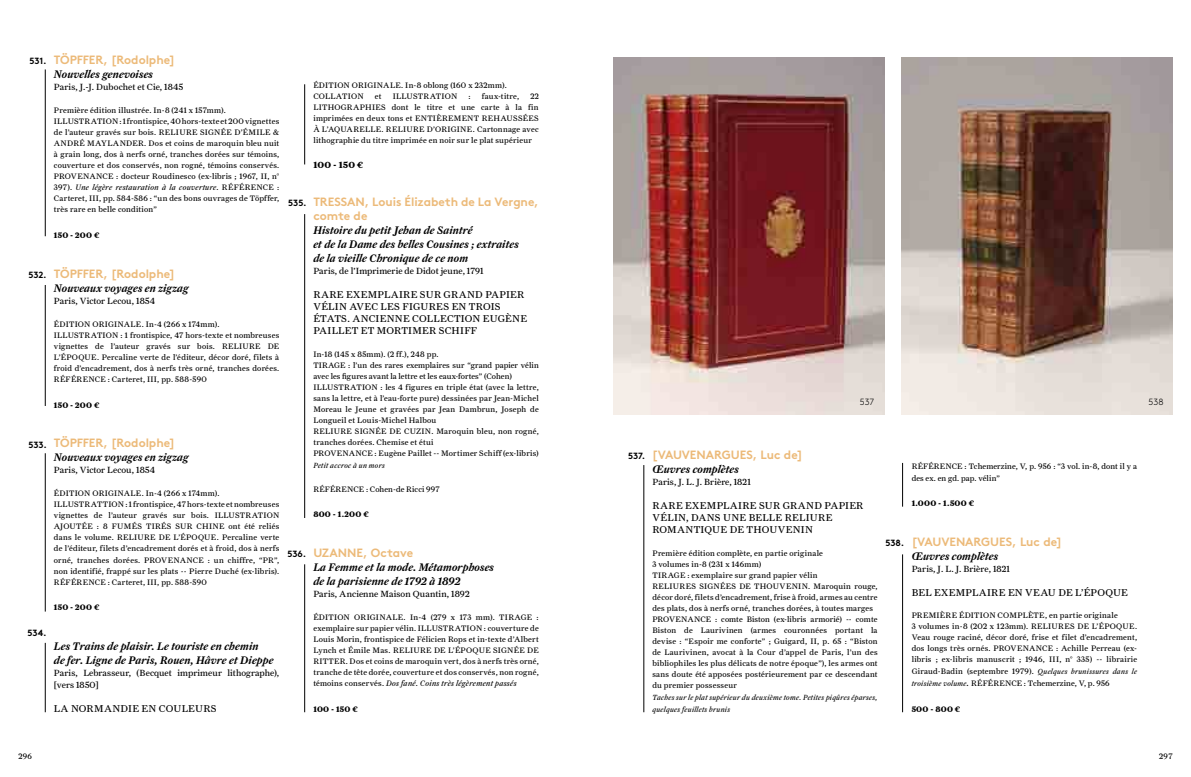
<style>
.page{position:relative;width:1191px;height:777px;background:#fff}
.page>*{position:absolute;margin:0;border:0;box-sizing:border-box;transform-origin:0 0}
.t1{font:700 12px/14px "Brown Pro";letter-spacing:-.005em;color:#ecba79}
.t2{font:11px/14px "Farnham Text Semi Ital LF";letter-spacing:.005em;color:#000}
.t3{font:10px/12px "Farnham Text Regular LF";letter-spacing:.03em;color:#000}
.t4{font:9px/12px "Farnham Text Regular LF";letter-spacing:.01em;color:#000}
.t5{font:700 9px "Brown Pro";letter-spacing:-.01em;color:#000}
.t6{font:9px "Farnham Text Bold LF";letter-spacing:.02em;color:#000}
.t7{font:300 9px "Brown Pro";color:#000}
.t8{font:8px/11px "Farnham Text Regular LF";letter-spacing:.03em;color:#000}
.t9{font:italic 8px "Farnham Text";letter-spacing:.03em;color:#000}
.t10{font:8px "Farnham Text Bold LF";letter-spacing:.03em;color:#000}
.t11{font:italic 7.5px/12px "Farnham Text";letter-spacing:.03em;color:#000}
.s1{font-family:"Farnham Text Regular LF";font-style:normal}
.s2{font-family:"Farnham Text";font-style:italic;font-size:7.5px}
.s3{font-family:"Farnham Text";font-style:italic;font-size:9px}
</style>
<div class="page">
<img style="left:614px;top:58px;width:270px;height:357px">
<img style="left:901px;top:58px;width:271px;height:357px">
<hr style="left:643px;top:465px;width:1px;height:247px;background:#000">
<hr style="left:902px;top:554px;width:1px;height:158px;background:#000">
<hr style="left:902px;top:463px;width:1px;height:43px;background:#000">
<hr style="left:45px;top:643px;width:1px;height:69px;background:#000">
<hr style="left:45px;top:453px;width:1px;height:158px;background:#000">
<hr style="left:45px;top:285px;width:1px;height:121px;background:#000">
<hr style="left:45px;top:69px;width:1px;height:167px;background:#000">
<hr style="left:304px;top:564px;width:1px;height:148px;background:#000">
<hr style="left:304px;top:214px;width:1px;height:304px;background:#000">
<hr style="left:304px;top:84px;width:1px;height:80px;background:#000">
<h1 class="t1" style="left:54px;top:51px;width:123px">TÖPFFER, [Rodolphe]</h1>
<h2 class="t2" style="left:54px;top:67px;width:101px">Nouvelles genevoises</h2>
<p class="t4" style="left:54px;top:81px;width:131px">Paris, J.-J. Dubochet et Cie, 1845</p>
<p class="t8" style="left:54px;top:105px;width:227px">Première édition illustrée. In-8 (241 x 157mm).<br>ILLUSTRATION: 1 frontispice, 40 hors-texte et 200 vignettes de l’auteur gravés sur bois. RELIURE SIGNÉE D’ÉMILE &amp; ANDRÉ MAYLANDER. Dos et coins de maroquin bleu nuit à grain long, dos à nerfs orné, tranches dorées sur témoins, couverture et dos conservés, non rogné, témoins conservés.<br>PROVENANCE : docteur Roudinesco (ex-libris ; 1967, II, n°</p>
<p class="t9" style="left:54px;top:182px;width:227px"><span class="s1">397).</span> Une légère restauration à la couverture<span class="s1">. RÉFÉRENCE :</span></p>
<p class="t8" style="left:54px;top:193px;width:227px">Carteret, III, pp. 584-586 : “un des bons ouvrages de Töpffer, très rare en belle condition”</p>
<p class="t10" style="left:54px;top:230px;width:47px">150 - 200 €</p>
<h1 class="t1" style="left:54px;top:265px;width:123px">TÖPFFER, [Rodolphe]</h1>
<h2 class="t2" style="left:54px;top:281px;width:136px">Nouveaux voyages en zigzag</h2>
<p class="t4" style="left:54px;top:294px;width:103px">Paris, Victor Lecou, 1854</p>
<p class="t8" style="left:54px;top:318px;width:227px">ÉDITION ORIGINALE. In-4 (266 x 174mm).<br>ILLUSTRATION : 1 frontispice, 47 hors-texte et nombreuses vignettes de l’auteur gravés sur bois. RELIURE DE L’ÉPOQUE. Percaline verte de l’éditeur, décor doré, filets à froid d’encadrement, dos à nerfs très orné, tranches dorées.<br>RÉFÉRENCE : Carteret, III, pp. 588-590</p>
<p class="t10" style="left:54px;top:400px;width:47px">150 - 200 €</p>
<h1 class="t1" style="left:54px;top:435px;width:123px">TÖPFFER, [Rodolphe]</h1>
<h2 class="t2" style="left:54px;top:450px;width:136px">Nouveaux voyages en zigzag</h2>
<p class="t4" style="left:54px;top:464px;width:103px">Paris, Victor Lecou, 1854</p>
<p class="t8" style="left:54px;top:488px;width:227px">ÉDITION ORIGINALE. In-4 (266 x 174mm).<br>ILLUSTRATTION : 1 frontispice, 47 hors-texte et nombreuses vignettes de l’auteur gravés sur bois. ILLUSTRATION AJOUTÉE : 8 FUMÉS TIRÉS SUR CHINE ont été reliés dans le volume. RELIURE DE L’ÉPOQUE. Percaline verte de l’éditeur, filets d’encadrement dorés et à froid, dos à nerfs orné, tranches dorées. PROVENANCE : un chiffre, “PR”, non identifié, frappé sur les plats -- Pierre Duché (ex-libris).<br>RÉFÉRENCE : Carteret, III, pp. 588-590</p>
<p class="t10" style="left:54px;top:602px;width:47px">150 - 200 €</p>
<h2 class="t2" style="left:54px;top:639px;width:221px">Les Trains de plaisir. Le touriste en chemin<br>de fer. Ligne de Paris, Rouen, Hâvre et Dieppe</h2>
<p class="t4" style="left:54px;top:667px;width:227px">Paris, Lebrasseur, (Becquet imprimeur lithographe), [vers 1850]</p>
<p class="t3" style="left:54px;top:702px;width:164px">LA NORMANDIE EN COULEURS</p>
<p class="t5" style="left:30px;top:54px;width:18px">531.</p>
<p class="t5" style="left:28px;top:267px;width:20px">532.</p>
<p class="t5" style="left:28px;top:437px;width:20px">533.</p>
<p class="t5" style="left:28px;top:625px;width:21px">534.</p>
<p class="t8" style="left:313px;top:80px;width:195px">ÉDITION ORIGINALE. In-8 oblong (160 x 232mm).<br>COLLATION</p>
<p class="t8" style="left:375px;top:91px;width:8px">et</p>
<p class="t8" style="left:393px;top:91px;width:66px">ILLUSTRATION</p>
<p class="t8" style="left:468px;top:91px;width:4px">:</p>
<p class="t8" style="left:482px;top:91px;width:39px">faux-titre,</p>
<p class="t8" style="left:313px;top:91px;width:227px;text-align:justify;text-indent:217px">22<br>LITHOGRAPHIES dont le titre et une carte à la fin imprimées en deux tons et ENTIÈREMENT REHAUSSÉES À L’AQUARELLE. RELIURE D’ORIGINE. Cartonnage avec lithographie du titre imprimée en noir sur le plat supérieur</p>
<p class="t6" style="left:313px;top:159px;width:51px">100 - 150 €</p>
<h1 class="t1" style="left:313px;top:193px;width:227px">TRESSAN, Louis Élizabeth de La Vergne, comte de</h1>
<h2 class="t2" style="left:313px;top:223px;width:207px">Histoire du petit Jehan de Saintré<br>et de la Dame des belles Cousines ; extraites de la vieille Chronique de ce nom</h2>
<p class="t4" style="left:313px;top:264px;width:172px">Paris, de l’Imprimerie de Didot jeune, 1791</p>
<p class="t3" style="left:313px;top:288px;width:215px">RARE EXEMPLAIRE SUR GRAND PAPIER<br>VÉLIN AVEC LES FIGURES EN TROIS<br>ÉTATS. ANCIENNE COLLECTION EUGÈNE<br>PAILLET ET MORTIMER SCHIFF</p>
<p class="t8" style="left:313px;top:348px;width:227px">In-18 (145 x 85mm). (2 ff.), 248 pp.<br>TIRAGE : l’un des rares exemplaires sur “grand papier vélin avec les figures avant la lettre et les eaux-fortes” (Cohen)<br>ILLUSTRATION : les 4 figures en triple état (avec la lettre, sans la lettre, et à l’eau-forte pure) dessinées par Jean-Michel Moreau le Jeune et gravées par Jean Dambrun, Joseph de Longueil et Louis-Michel Halbou<br>RELIURE SIGNÉE DE CUZIN. Maroquin bleu, non rogné, tranches dorées. Chemise et étui<br>PROVENANCE : Eugène Paillet -- Mortimer Schiff (ex-libris)</p>
<p class="t11" style="left:313px;top:459px;width:73px">Petit accroc à un mors</p>
<p class="t8" style="left:313px;top:483px;width:128px">RÉFÉRENCE : Cohen-de Ricci 997</p>
<p class="t10" style="left:313px;top:510px;width:57px">800 - 1.200 €</p>
<h1 class="t1" style="left:313px;top:545px;width:101px">UZANNE, Octave</h1>
<h2 class="t2" style="left:313px;top:560px;width:182px">La Femme et la mode. Métamorphoses de la parisienne de 1792 à 1892</h2>
<p class="t4" style="left:313px;top:588px;width:158px">Paris, Ancienne Maison Quantin, 1892</p>
<p class="t8" style="left:313px;top:612px;width:227px;text-align:justify">ÉDITION ORIGINALE. In-4 (279 x 173 mm). TIRAGE : exemplaire sur papier vélin. ILLUSTRATION : couverture de Louis Morin, frontispice de Félicien Rops et in-texte d’Albert Lynch et Émile Mas. RELIURE DE L’ÉPOQUE SIGNÉE DE RITTER. Dos et coins de maroquin vert, dos à nerfs très orné, tranche de tête dorée, couverture et dos conservés, non rogné,</p>
<p class="t9" style="left:313px;top:679px;width:205px"><span class="s1">témoins conservés.</span> Dos fané. Coins très légèrement passés</p>
<p class="t10" style="left:313px;top:704px;width:46px">100 - 150 €</p>
<p class="t5" style="left:288px;top:195px;width:20px">535.</p>
<p class="t5" style="left:287px;top:547px;width:20px">536.</p>
<p class="t7" style="left:859px;top:395px;width:16px">537</p>
<p class="t7" style="left:1148px;top:395px;width:17px">538</p>
<h1 class="t1" style="left:652px;top:447px;width:152px">[VAUVENARGUES, Luc de]</h1>
<h2 class="t2" style="left:652px;top:462px;width:88px">Œuvres complètes</h2>
<p class="t4" style="left:652px;top:476px;width:100px">Paris, J. L. J. Brière, 1821</p>
<p class="t3" style="left:652px;top:499px;width:212px">RARE EXEMPLAIRE SUR GRAND PAPIER<br>VÉLIN, DANS UNE BELLE RELIURE<br>ROMANTIQUE DE THOUVENIN</p>
<p class="t8" style="left:652px;top:548px;width:227px">Première édition complète, en partie originale<br>3 volumes in-8 (231 x 146mm)<br>TIRAGE : exemplaire sur grand papier vélin<br>RELIURES SIGNÉES DE THOUVENIN. Maroquin rouge, décor doré, filets d’encadrement, frise à froid, armes au centre des plats, dos à nerfs orné, tranches dorées, à toutes marges PROVENANCE : comte Biston (ex-libris armorié) -- comte Biston de Laurivinen (armes couronnées portant la devise : “Espoir me conforte” ; Guigard, II, p. 65 : “Biston de Laurivinen, avocat à la Cour d’appel de Paris, l’un des bibliophiles les plus délicats de notre époque”), les armes ont sans doute été apposées postérieurement par ce descendant du premier possesseur</p>
<p class="t11" style="left:652px;top:691px;width:227px">Taches sur le plat supérieur du deuxième tome. Petites piqûres éparses, quelques feuillets brunis</p>
<p class="t5" style="left:628px;top:448px;width:19px">537.</p>
<p class="t5" style="left:885px;top:536px;width:20px">538.</p>
<p class="t8" style="left:911px;top:460px;width:227px;line-height:12px">RÉFÉRENCE : Tchemerzine, V, p. 956 : “3 vol. in-8, dont il y a des ex. en gd. pap. vélin”</p>
<p class="t10" style="left:911px;top:499px;width:64px">1.000 - 1.500 €</p>
<h1 class="t1" style="left:911px;top:534px;width:152px">[VAUVENARGUES, Luc de]</h1>
<h2 class="t2" style="left:911px;top:549px;width:88px">Œuvres complètes</h2>
<p class="t4" style="left:911px;top:563px;width:100px">Paris, J. L. J. Brière, 1821</p>
<p class="t3" style="left:911px;top:587px;width:218px">BEL EXEMPLAIRE EN VEAU DE L’ÉPOQUE</p>
<p class="t8" style="left:911px;top:610px;width:227px">PREMIÈRE ÉDITION COMPLÈTE, en partie originale<br>3 volumes in-8 (202 x 123mm). RELIURES DE L’ÉPOQUE.<br>Veau rouge raciné, décor doré, frise et filet d’encadrement, dos longs très ornés. PROVENANCE : Achille Perreau (ex&shy;libris ; ex-libris manuscrit ; 1946, III, n° 335) -- librairie</p>
<p class="t8" style="left:911px;top:665px;width:227px;line-height:12px">Giraud-Badin (septembre 1979). <span class="s2">Quelques brunissures dans le troisième volume</span><span class="s3">.</span> RÉFÉRENCE : Tchemerzine, V, p. 956</p>
<p class="t10" style="left:911px;top:704px;width:50px">500 - 800 €</p>
<p class="t8" style="left:18px;top:750px;width:15px">296</p>
<p class="t8" style="left:1159px;top:750px;width:15px">297</p>
</div>
